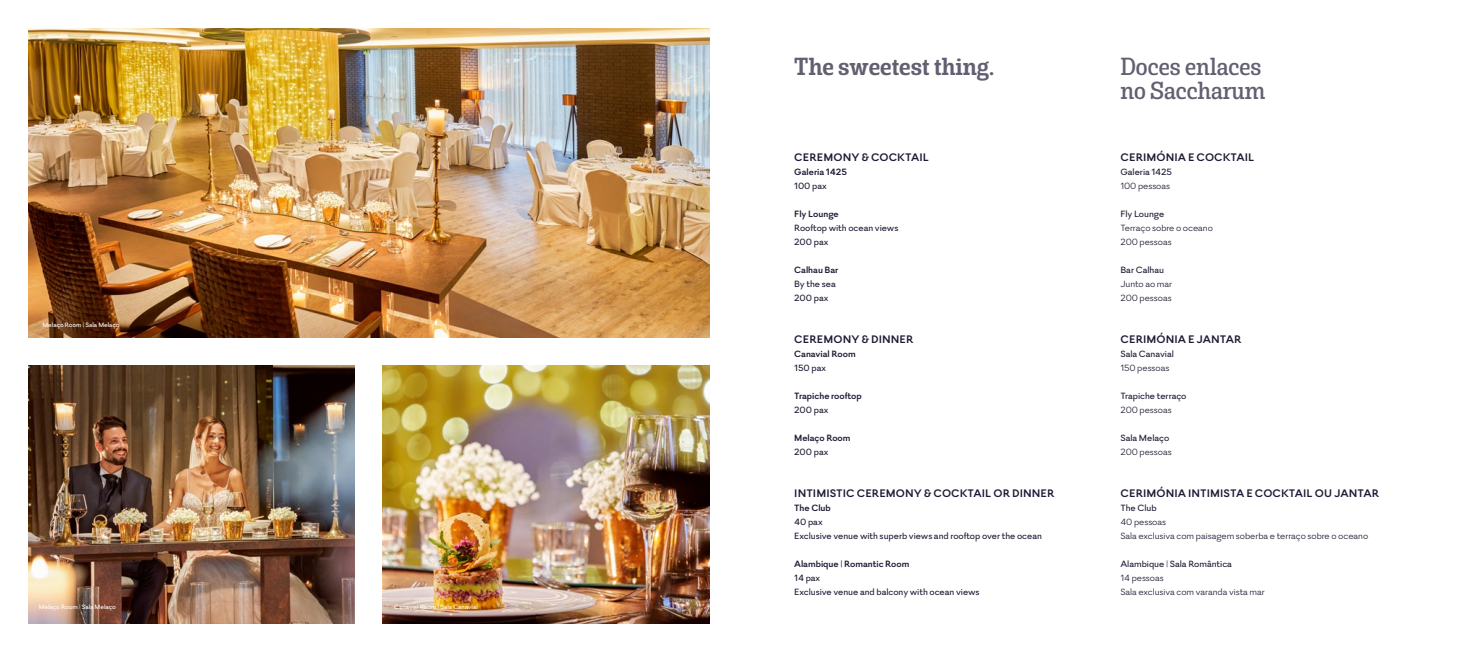
<style>
.page{position:relative;width:1475px;height:652px;background:#fff}
.page>*{position:absolute;margin:0;border:0;box-sizing:border-box;transform-origin:0 0}
.t1{font:semi-condensed 24px/24px "Rude Slab";color:#635f71}
.t2{font:500 semi-condensed 24px "Rude Slab";color:#635f71}
.t3{font:700 12px "Firme";letter-spacing:.005em;color:#201a34}
.t4{font:500 10px/14px "Firme";letter-spacing:-.005em;color:#201a34}
.t5{font:10px/14px "Firme";letter-spacing:-.005em;color:#201a34}
.t6{font:700 10px "Firme";color:#201a34}
.t7{font:500 7px "Firme";letter-spacing:-.005em;color:#fff}
</style>
<div class="page">
<img style="left:28px;top:366px;width:326px;height:258px">
<img style="left:383px;top:366px;width:326px;height:258px">
<img style="left:28px;top:28px;width:681px;height:309px">
<p class="t7" style="left:43px;top:321px;width:79px">Melaço Room | Sala Melaço</p>
<p class="t7" style="left:39px;top:603px;width:79px">Melaço Room | Sala Melaço</p>
<p class="t7" style="left:394px;top:603px;width:85px">Canavial Room | Sala Canavial</p>
<h1 class="t2" style="left:794px;top:51px;width:202px">The sweetest thing.</h1>
<p class="t3" style="left:794px;top:151px;width:136px">CEREMONY &amp; COCKTAIL</p>
<p class="t6" style="left:794px;top:166px;width:54px">Galeria 1425</p>
<p class="t4" style="left:794px;top:179px;width:34px">100 pax</p>
<p class="t6" style="left:794px;top:208px;width:46px">Fly Lounge</p>
<p class="t4" style="left:794px;top:221px;width:106px">Rooftop with ocean views<br>200 pax</p>
<p class="t6" style="left:794px;top:264px;width:46px">Calhau Bar</p>
<p class="t4" style="left:794px;top:277px;width:43px">By the sea<br>200 pax</p>
<p class="t3" style="left:794px;top:333px;width:121px">CEREMONY &amp; DINNER</p>
<p class="t6" style="left:794px;top:348px;width:63px">Canavial Room</p>
<p class="t4" style="left:794px;top:361px;width:33px">150 pax</p>
<p class="t6" style="left:794px;top:390px;width:69px">Trapiche rooftop</p>
<p class="t4" style="left:794px;top:403px;width:36px">200 pax</p>
<p class="t6" style="left:794px;top:432px;width:58px">Melaço Room</p>
<p class="t4" style="left:794px;top:445px;width:36px">200 pax</p>
<p class="t3" style="left:794px;top:487px;width:262px">INTIMISTIC CEREMONY &amp; COCKTAIL OR DINNER</p>
<p class="t6" style="left:794px;top:502px;width:38px">The Club</p>
<p class="t4" style="left:794px;top:515px;width:249px">40 pax<br>Exclusive venue with superb views and rooftop over the ocean</p>
<p class="t6" style="left:794px;top:558px;width:117px">Alambique | Romantic Room</p>
<p class="t4" style="left:794px;top:571px;width:187px">14 pax<br>Exclusive venue and balcony with ocean views</p>
<h1 class="t1" style="left:1120px;top:54px;width:146px">Doces enlaces no Saccharum</h1>
<p class="t3" style="left:1120px;top:151px;width:135px">CERIMÓNIA E COCKTAIL</p>
<p class="t4" style="left:1120px;top:165px;width:53px">Galeria 1425</p>
<p class="t5" style="left:1120px;top:179px;width:51px">100 pessoas</p>
<p class="t4" style="left:1120px;top:207px;width:45px">Fly Lounge</p>
<p class="t5" style="left:1120px;top:221px;width:94px">Terraço sobre o oceano<br>200 pessoas</p>
<p class="t4" style="left:1120px;top:263px;width:45px">Bar Calhau</p>
<p class="t5" style="left:1120px;top:277px;width:53px">Junto ao mar<br>200 pessoas</p>
<p class="t3" style="left:1120px;top:333px;width:123px">CERIMÓNIA E JANTAR</p>
<p class="t4" style="left:1120px;top:347px;width:55px">Sala Canavial</p>
<p class="t5" style="left:1120px;top:361px;width:50px">150 pessoas</p>
<p class="t4" style="left:1120px;top:389px;width:68px">Trapiche terraço</p>
<p class="t5" style="left:1120px;top:403px;width:53px">200 pessoas</p>
<p class="t4" style="left:1120px;top:431px;width:50px">Sala Melaço</p>
<p class="t5" style="left:1120px;top:445px;width:53px">200 pessoas</p>
<p class="t3" style="left:1120px;top:487px;width:260px">CERIMÓNIA INTIMISTA E COCKTAIL OU JANTAR</p>
<p class="t4" style="left:1120px;top:501px;width:38px">The Club</p>
<p class="t5" style="left:1120px;top:515px;width:249px">40 pessoas<br>Sala exclusiva com paisagem soberba e terraço sobre o oceano</p>
<p class="t4" style="left:1120px;top:557px;width:113px">Alambique | Sala Romântica</p>
<p class="t5" style="left:1120px;top:571px;width:146px">14 pessoas<br>Sala exclusiva com varanda vista mar</p>
</div>
